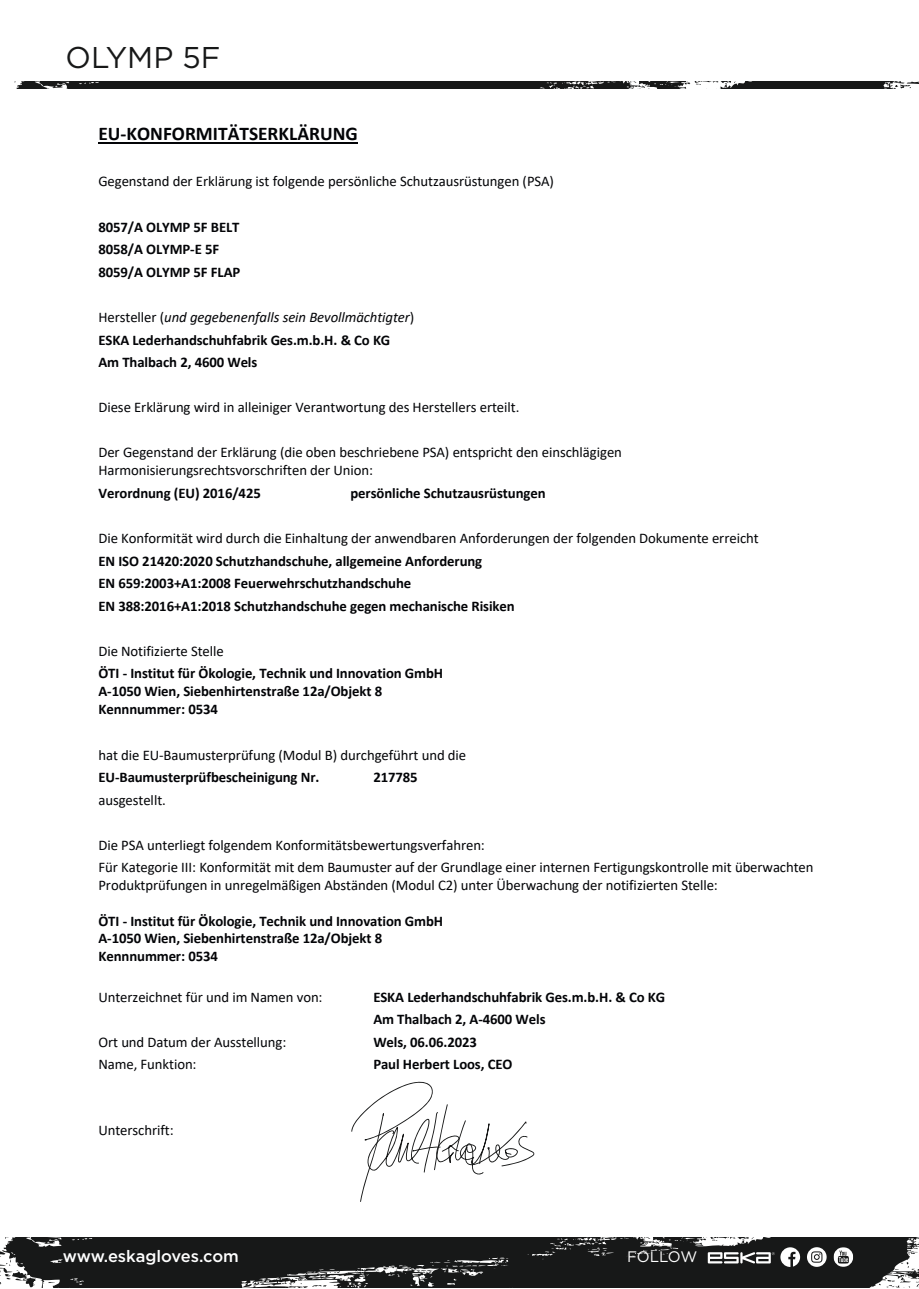
<style>
.page{position:relative;width:919px;height:1289px;background:#fff}
.page>*{position:absolute;margin:0;border:0;box-sizing:border-box;transform-origin:0 0}
.t1{font:30px "Gotham";color:#171818}
.t2{font:700 19.35px "Calibri";color:#030407}
.t3{font:500 16.5px "Gotham";color:#fff}
.t4{font:15.15px "Gotham";letter-spacing:-.015em;color:#fff}
.t5{font:700 14.7px/22.5px "Calibri";letter-spacing:-.005em;color:#030407}
.t6{font:14.7px/22.5px "Calibri";letter-spacing:-.005em;color:#030407}
.s1{font-weight:400}
.s2{font-weight:400;font-style:italic}
.s3{font-weight:700}
</style>
<div class="page">
<svg style="left:0;top:1237px;width:919px;height:51px;background:#303131"></svg>
<svg style="left:14px;top:82px;width:904px;height:7px;background:#343535"></svg>
<hr style="left:98px;top:142px;width:260px;height:1px;background:#030407">
<svg style="left:351px;top:1081px;width:184px;height:121px"></svg>
<h1 class="t1" style="left:66px;top:41px;width:156px">OLYMP 5F</h1>
<p class="t2" style="left:98px;top:120px;width:261px">EU-KONFORMITÄTSERKLÄRUNG</p>
<p class="t6" style="left:98px;top:170px;width:457px">Gegenstand der Erklärung ist folgende persönliche Schutzausrüstungen (PSA)</p>
<p class="t5" style="left:98px;top:215px;width:143px">8057/A OLYMP 5F BELT<br>8058/A OLYMP-E 5F<br>8059/A OLYMP 5F FLAP</p>
<p class="t5" style="left:98px;top:306px;width:317px"><span class="s1">Hersteller (</span><span class="s2">und gegebenenfalls sein Bevollmächtigter</span><span class="s1">)<br></span>ESKA Lederhandschuhfabrik Ges.m.b.H. &amp; Co KG<br>Am Thalbach 2, 4600 Wels</p>
<p class="t6" style="left:98px;top:396px;width:422px">Diese Erklärung wird in alleiniger Verantwortung des Herstellers erteilt.</p>
<p class="t6" style="left:98px;top:443px;width:525px;line-height:17.9px">Der Gegenstand der Erklärung (die oben beschriebene PSA) entspricht den einschlägigen<br>Harmonisierungsrechtsvorschriften der Union:</p>
<p class="t5" style="left:98px;top:481px;width:164px">Verordnung (EU) 2016/425</p>
<p class="t5" style="left:350px;top:481px;width:197px">persönliche Schutzausrüstungen</p>
<p class="t5" style="left:98px;top:526px;width:661px"><span class="s1">Die Konformität wird durch die Einhaltung der anwendbaren Anforderungen der folgenden Dokumente erreicht </span>EN ISO 21420:2020 Schutzhandschuhe, allgemeine Anforderung<br>EN 659:2003+A1:2008 Feuerwehrschutzhandschuhe<br>EN 388:2016+A1:2018 Schutzhandschuhe gegen mechanische Risiken</p>
<p class="t5" style="left:98px;top:639px;width:346px"><span class="s1">Die Notifizierte Stelle<br></span>ÖTI - Institut für Ökologie, Technik und Innovation GmbH</p>
<p class="t5" style="left:98px;top:682px;width:285px;line-height:17.9px">A-1050 Wien, Siebenhirtenstraße 12a/Objekt 8<br>Kennnummer: 0534</p>
<p class="t6" style="left:98px;top:743px;width:369px">hat die EU-Baumusterprüfung (Modul B) durchgeführt und die<br><span class="s3">EU-Baumusterprüfbescheinigung Nr.</span></p>
<p class="t5" style="left:373px;top:765px;width:46px">217785</p>
<p class="t6" style="left:98px;top:788px;width:69px">ausgestellt.</p>
<p class="t6" style="left:98px;top:833px;width:716px">Die PSA unterliegt folgendem Konformitätsbewertungsverfahren:<br>Für Kategorie III: Konformität mit dem Baumuster auf der Grundlage einer internen Fertigungskontrolle mit überwachten</p>
<p class="t6" style="left:98px;top:873px;width:621px">Produktprüfungen in unregelmäßigen Abständen (Modul C2) unter Überwachung der notifizierten Stelle:</p>
<p class="t5" style="left:98px;top:911px;width:346px;line-height:17.9px">ÖTI - Institut für Ökologie, Technik und Innovation GmbH<br>A-1050 Wien, Siebenhirtenstraße 12a/Objekt 8<br>Kennnummer: 0534</p>
<p class="t6" style="left:98px;top:985px;width:225px">Unterzeichnet für und im Namen von:</p>
<p class="t5" style="left:373px;top:985px;width:293px">ESKA Lederhandschuhfabrik Ges.m.b.H. &amp; Co KG<br>Am Thalbach 2, A-4600 Wels</p>
<p class="t6" style="left:98px;top:1030px;width:189px">Ort und Datum der Ausstellung:</p>
<p class="t5" style="left:373px;top:1030px;width:105px">Wels, 06.06.2023</p>
<p class="t6" style="left:98px;top:1052px;width:100px">Name, Funktion:</p>
<p class="t5" style="left:373px;top:1053px;width:141px">Paul Herbert Loos, CEO</p>
<p class="t6" style="left:98px;top:1118px;width:77px">Unterschrift:</p>
<p class="t3" style="left:63px;top:1246px;width:178px">www.eskagloves.com</p>
<p class="t4" style="left:627px;top:1248px;width:72px">FOLLOW</p>
</div>
